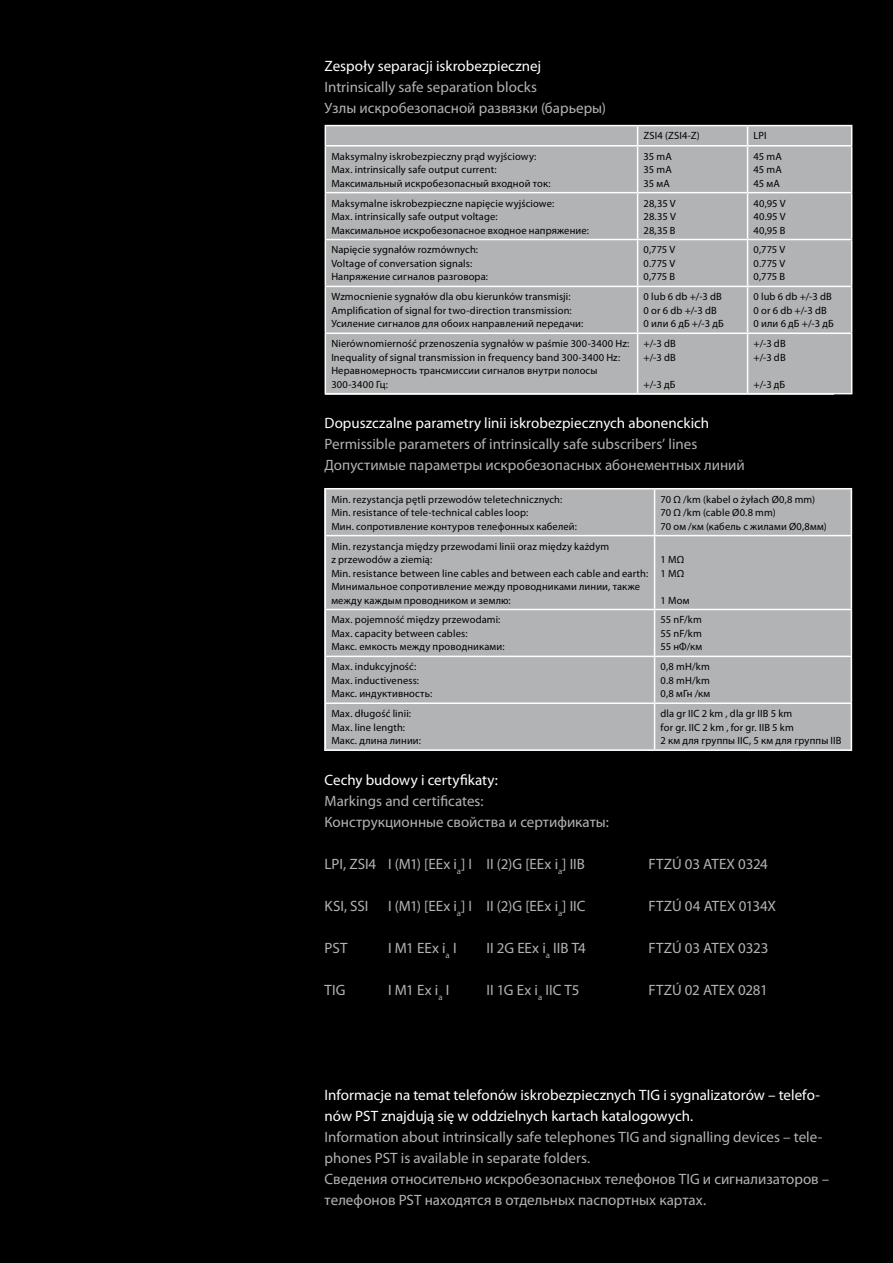
<style>
.page{position:relative;width:893px;height:1263px;background:#000}
.page>*{position:absolute;margin:0;border:0;box-sizing:border-box;transform-origin:0 0}
.t1{font:15px/21px "Myriad Pro";color:#b1b3b4}
.t2{font:15px/21px "Myriad Pro";color:#fff}
.t3{font:10.5px/13.5px "Myriad Pro";letter-spacing:.015em;color:#000}
</style>
<div class="page">
<div style="left:326px;top:489px;width:525px;height:260px;background:#b1b3b4"></div>
<hr style="left:851px;top:489px;width:1px;height:46px;background:#fff">
<hr style="left:325px;top:535px;width:330px;height:1px;background:#fff">
<hr style="left:655px;top:535px;width:197px;height:1px;background:#fff">
<hr style="left:851px;top:536px;width:1px;height:73px;background:#fff">
<hr style="left:325px;top:609px;width:330px;height:1px;background:#fff">
<hr style="left:655px;top:609px;width:197px;height:1px;background:#fff">
<hr style="left:851px;top:610px;width:1px;height:46px;background:#fff">
<hr style="left:325px;top:656px;width:330px;height:1px;background:#fff">
<hr style="left:655px;top:656px;width:197px;height:1px;background:#fff">
<hr style="left:851px;top:657px;width:1px;height:45px;background:#fff">
<hr style="left:325px;top:702px;width:330px;height:2px;background:#fff">
<hr style="left:655px;top:702px;width:197px;height:2px;background:#fff">
<hr style="left:851px;top:704px;width:1px;height:45px;background:#fff">
<hr style="left:325px;top:749px;width:330px;height:2px;background:#fff">
<hr style="left:655px;top:749px;width:197px;height:2px;background:#fff">
<hr style="left:325px;top:488px;width:330px;height:1px;background:#fff">
<hr style="left:325px;top:489px;width:1px;height:46px;background:#fff">
<hr style="left:655px;top:488px;width:197px;height:1px;background:#fff">
<hr style="left:654px;top:489px;width:1px;height:46px;background:#fff">
<hr style="left:325px;top:536px;width:1px;height:73px;background:#fff">
<hr style="left:654px;top:536px;width:1px;height:73px;background:#fff">
<hr style="left:325px;top:610px;width:1px;height:46px;background:#fff">
<hr style="left:654px;top:610px;width:1px;height:46px;background:#fff">
<hr style="left:325px;top:657px;width:1px;height:45px;background:#fff">
<hr style="left:654px;top:657px;width:1px;height:45px;background:#fff">
<hr style="left:325px;top:704px;width:1px;height:45px;background:#fff">
<hr style="left:654px;top:704px;width:1px;height:45px;background:#fff">
<div style="left:326px;top:126px;width:525px;height:267px;background:#b1b3b4"></div>
<svg style="left:747px;top:126px;width:1px;height:19px"></svg>
<hr style="left:325px;top:145px;width:313px;height:1px;background:#fff">
<hr style="left:638px;top:145px;width:110px;height:1px;background:#fff">
<hr style="left:748px;top:145px;width:104px;height:1px;background:#fff">
<hr style="left:747px;top:146px;width:1px;height:46px;background:#fff">
<hr style="left:325px;top:192px;width:313px;height:1px;background:#fff">
<hr style="left:638px;top:192px;width:110px;height:1px;background:#fff">
<hr style="left:748px;top:192px;width:104px;height:1px;background:#fff">
<hr style="left:747px;top:193px;width:1px;height:46px;background:#fff">
<hr style="left:325px;top:239px;width:313px;height:1px;background:#fff">
<hr style="left:638px;top:239px;width:110px;height:1px;background:#fff">
<hr style="left:748px;top:239px;width:104px;height:1px;background:#fff">
<hr style="left:747px;top:240px;width:1px;height:46px;background:#fff">
<hr style="left:325px;top:286px;width:313px;height:1px;background:#fff">
<hr style="left:638px;top:286px;width:110px;height:1px;background:#fff">
<hr style="left:748px;top:286px;width:104px;height:1px;background:#fff">
<hr style="left:747px;top:287px;width:1px;height:45px;background:#fff">
<hr style="left:325px;top:332px;width:313px;height:2px;background:#fff">
<hr style="left:638px;top:332px;width:110px;height:2px;background:#fff">
<hr style="left:748px;top:332px;width:104px;height:2px;background:#fff">
<hr style="left:747px;top:334px;width:1px;height:59px;background:#fff">
<hr style="left:325px;top:393px;width:313px;height:1px;background:#fff">
<hr style="left:638px;top:393px;width:110px;height:1px;background:#fff">
<hr style="left:748px;top:393px;width:104px;height:1px;background:#fff">
<hr style="left:325px;top:125px;width:313px;height:1px;background:#fff">
<svg style="left:325px;top:126px;width:1px;height:19px"></svg>
<hr style="left:638px;top:125px;width:110px;height:1px;background:#fff">
<svg style="left:637px;top:126px;width:1px;height:19px"></svg>
<hr style="left:748px;top:125px;width:104px;height:1px;background:#fff">
<svg style="left:851px;top:126px;width:1px;height:19px"></svg>
<hr style="left:325px;top:146px;width:1px;height:46px;background:#fff">
<hr style="left:637px;top:146px;width:1px;height:46px;background:#fff">
<hr style="left:851px;top:146px;width:1px;height:46px;background:#fff">
<hr style="left:325px;top:193px;width:1px;height:46px;background:#fff">
<hr style="left:637px;top:193px;width:1px;height:46px;background:#fff">
<hr style="left:851px;top:193px;width:1px;height:46px;background:#fff">
<hr style="left:325px;top:240px;width:1px;height:46px;background:#fff">
<hr style="left:637px;top:240px;width:1px;height:46px;background:#fff">
<hr style="left:851px;top:240px;width:1px;height:46px;background:#fff">
<hr style="left:325px;top:287px;width:1px;height:45px;background:#fff">
<hr style="left:637px;top:287px;width:1px;height:45px;background:#fff">
<hr style="left:851px;top:287px;width:1px;height:45px;background:#fff">
<hr style="left:325px;top:334px;width:1px;height:59px;background:#fff">
<hr style="left:637px;top:334px;width:1px;height:59px;background:#fff">
<hr style="left:851px;top:334px;width:1px;height:59px;background:#fff">
<h1 class="t2" style="left:325px;top:55px;width:218px">Zespoły separacji iskrobezpiecznej</h1>
<h1 class="t1" style="left:325px;top:76px;width:283px">Intrinsically safe separation blocks<br>Узлы искробезопасной развязки (барьеры)</h1>
<p class="t3" style="left:644px;top:129px;width:58px">ZSI4 (ZSI4-Z)</p>
<p class="t3" style="left:754px;top:129px;width:15px">LPI</p>
<p class="t3" style="left:331px;top:149px;width:221px">Maksymalny iskrobezpieczny prąd wyjściowy:<br>Max. intrinsically safe output current:<br>Максимальный искробезопасный входной ток:</p>
<p class="t3" style="left:644px;top:149px;width:30px;text-align:justify">35 mA 35 mA 35 мА</p>
<p class="t3" style="left:754px;top:149px;width:30px;text-align:justify">45 mA 45 mA 45 мА</p>
<p class="t3" style="left:331px;top:196px;width:259px">Maksymalne iskrobezpieczne napięcie wyjściowe:<br>Max. intrinsically safe output voltage:<br>Максимальное искробезопасное входное напряжение:</p>
<p class="t3" style="left:644px;top:196px;width:34px;text-align:justify">28,35 V 28.35 V 28,35 В</p>
<p class="t3" style="left:754px;top:196px;width:34px;text-align:justify">40,95 V 40.95 V 40,95 В</p>
<p class="t3" style="left:331px;top:243px;width:158px">Napięcie sygnałów rozmównych:<br>Voltage of conversation signals:<br>Напряжение сигналов разговора:</p>
<p class="t3" style="left:644px;top:243px;width:33px;text-align:justify">0,775 V 0.775 V 0,775 В</p>
<p class="t3" style="left:754px;top:243px;width:33px;text-align:justify">0,775 V 0.775 V 0,775 В</p>
<p class="t3" style="left:331px;top:290px;width:253px">Wzmocnienie sygnałów dla obu kierunków transmisji:<br>Amplification of signal for two-direction transmission:<br>Усиление сигналов для обоих направлений передачи:</p>
<p class="t3" style="left:644px;top:290px;width:82px">0 lub 6 db +/-3 dB<br>0 or 6 db +/-3 dB<br>0 или 6 дБ +/-3 дБ</p>
<p class="t3" style="left:754px;top:290px;width:82px">0 lub 6 db +/-3 dB<br>0 or 6 db +/-3 dB<br>0 или 6 дБ +/-3 дБ</p>
<p class="t3" style="left:331px;top:337px;width:299px">Nierównomierność przenoszenia sygnałów w paśmie 300-3400 Hz:<br>Inequality of signal transmission in frequency band 300-3400 Hz:<br>Неравномерность трансмиссии сигналов внутри полосы 300-3400 Гц:</p>
<p class="t3" style="left:644px;top:337px;width:34px">+/-3 dB +/-3 dB</p>
<p class="t3" style="left:754px;top:337px;width:34px">+/-3 dB +/-3 dB</p>
<p class="t3" style="left:754px;top:377px;width:33px">+/-3 дБ</p>
<p class="t3" style="left:644px;top:377px;width:33px">+/-3 дБ</p>
<h1 class="t2" style="left:325px;top:412px;width:386px">Dopuszczalne parametry linii iskrobezpiecznych abonenckich</h1>
<h1 class="t1" style="left:325px;top:433px;width:422px">Permissible parameters of intrinsically safe subscribers’ lines<br>Допустимые параметры искробезопасных абонементных линий</h1>
<p class="t3" style="left:331px;top:492px;width:247px">Min. rezystancja pętli przewodów teletechnicznych:<br>Min. resistance of tele-technical cables loop:<br>Мин. сопротивление контуров телефонных кабелей:</p>
<p class="t3" style="left:661px;top:492px;width:168px">70 Ω /km (kabel o żyłach Ø0,8 mm)<br>70 Ω /km (cable Ø0.8 mm)<br>70 ом /км (кабель с жилами Ø0,8мм)</p>
<p class="t3" style="left:331px;top:539px;width:318px">Min. rezystancja między przewodami linii oraz między każdym<br>z przewodów a ziemią:<br>Min. resistance between line cables and between each cable and earth:<br>Минимальное сопротивление между проводниками линии, также между каждым проводником и землю:</p>
<p class="t3" style="left:661px;top:553px;width:25px">1 MΩ<br>1 MΩ</p>
<p class="t3" style="left:661px;top:593px;width:30px">1 Мом</p>
<p class="t3" style="left:331px;top:613px;width:175px">Max. pojemność między przewodami:<br>Max. capacity between cables:<br>Макс. емкость между проводниками:</p>
<p class="t3" style="left:661px;top:613px;width:43px;text-align:justify">55 nF/km 55 nF/km 55 нФ/км</p>
<p class="t3" style="left:331px;top:660px;width:102px">Max. indukcyjność:<br>Max. inductiveness:<br>Макс. индуктивность:</p>
<p class="t3" style="left:661px;top:660px;width:51px;text-align:justify">0,8 mH/km 0.8 mH/km 0,8 мГн /км</p>
<p class="t3" style="left:331px;top:707px;width:91px">Max. długość linii:<br>Max. line length:<br>Макс. длина линии:</p>
<p class="t3" style="left:661px;top:707px;width:182px">dla gr IIC 2 km , dla gr IIB 5 km<br>for gr. IIC 2 km , for gr. IIB 5 km<br>2 км для группы IIC, 5 км для группы IIB</p>
<h1 class="t2" style="left:325px;top:769px;width:175px">Cechy budowy i certyfikaty:</h1>
<h1 class="t1" style="left:325px;top:790px;width:286px">Markings and certificates:<br>Конструкционные свойства и сертификаты:</h1>
<h1 class="t1" style="left:325px;top:853px;width:262px">LPI, ZSI4 I (M1) [EEx i<sub>a</sub>] I II (2)G [EEx i<sub>a</sub>] IIB</h1>
<h1 class="t1" style="left:649px;top:853px;width:121px">FTZÚ 03 ATEX 0324</h1>
<h1 class="t1" style="left:325px;top:895px;width:45px">KSI, SSI</h1>
<h1 class="t1" style="left:388px;top:895px;width:199px">I (M1) [EEx i<sub>a</sub>] I II (2)G [EEx i<sub>a</sub>] IIC</h1>
<h1 class="t1" style="left:649px;top:895px;width:129px">FTZÚ 04 ATEX 0134X</h1>
<h1 class="t1" style="left:325px;top:937px;width:24px">PST</h1>
<h1 class="t1" style="left:388px;top:937px;width:70px">I M1 EEx i<sub>a</sub> I</h1>
<h1 class="t1" style="left:487px;top:937px;width:101px">II 2G EEx i<sub>a</sub> IIB T4</h1>
<h1 class="t1" style="left:649px;top:937px;width:121px">FTZÚ 03 ATEX 0323</h1>
<h1 class="t1" style="left:325px;top:979px;width:22px">TIG</h1>
<h1 class="t1" style="left:388px;top:979px;width:63px">I M1 Ex i<sub>a</sub> I</h1>
<h1 class="t1" style="left:487px;top:979px;width:94px">II 1G Ex i<sub>a</sub> IIC T5</h1>
<h1 class="t1" style="left:649px;top:979px;width:121px">FTZÚ 02 ATEX 0281</h1>
<h1 class="t2" style="left:325px;top:1084px;width:497px">Informacje na temat telefonów iskrobezpiecznych TIG i sygnalizatorów – telefo&shy;nów PST znajdują się w oddzielnych kartach katalogowych.</h1>
<p class="t1" style="left:325px;top:1126px;width:506px">Information about intrinsically safe telephones TIG and signalling devices – tele&shy;phones PST is available in separate folders.<br>Сведения относительно искробезопасных телефонов TIG и сигнализаторов – телефонов PST находятся в отдельных паспортных картах.</p>
</div>
